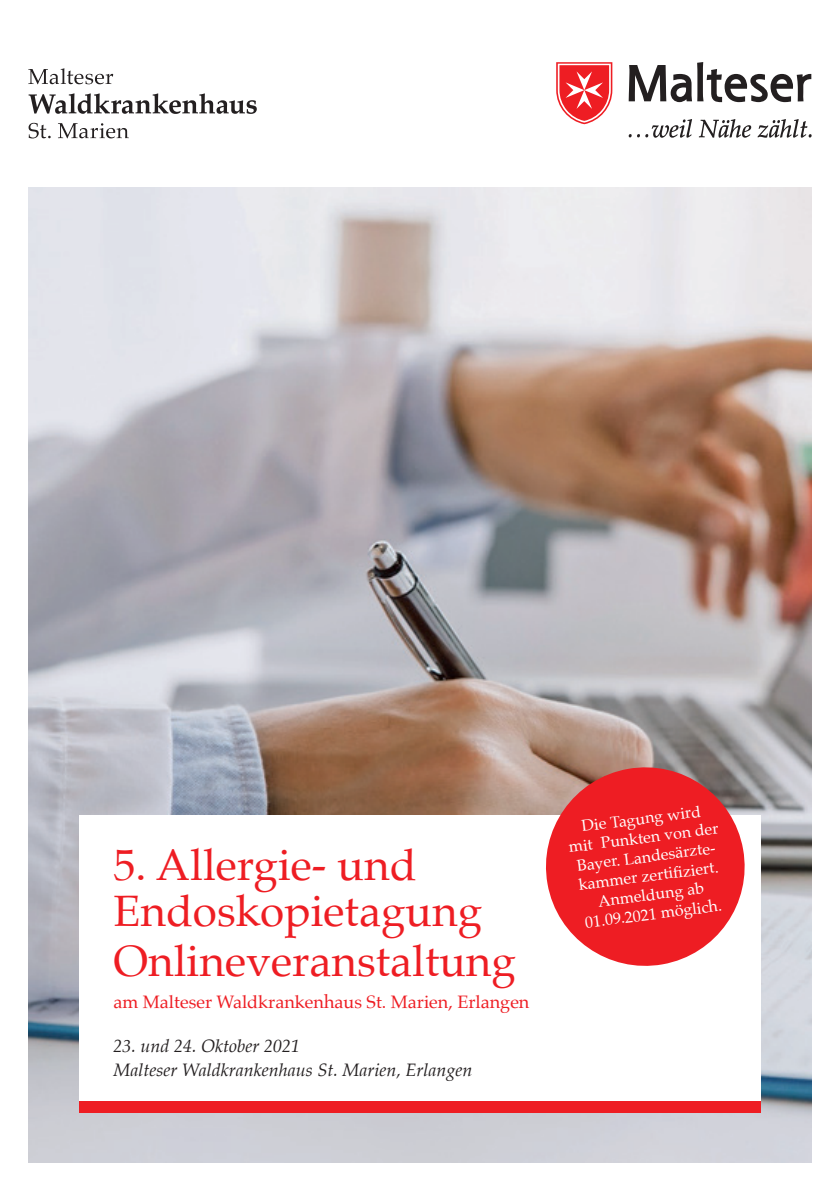
<style>
.page{position:relative;width:840px;height:1191px;background:#fff}
.page>*{position:absolute;margin:0;border:0;box-sizing:border-box;transform-origin:0 0}
.t1{font:44px/46px "Palatino";color:#ee1d23}
.t2{font:italic 18px/24px "Palatino";color:#231f20}
.t3{font:18px "Palatino";color:#ee1d23}
.t4{font:16px/19.2px "Palatino";color:#fff;text-align:center}
</style>
<div class="page">
<img style="left:28px;top:187px;width:783px;height:975px">
<svg style="left:556px;top:62px;width:56px;height:62px"></svg>
<svg style="left:628px;top:62px;width:182px;height:40px"></svg>
<svg style="left:628px;top:119px;width:183px;height:19px"></svg>
<div style="left:79px;top:815px;width:681px;height:298px;background:#fff"></div>
<div style="left:79px;top:1101px;width:681px;height:12px;background:#ee1d23"></div>
<svg style="left:537px;top:759px;width:215px;height:207px;fill:#ee1d23"></svg>
<svg style="left:29px;top:123px;width:100px;height:15px"></svg>
<svg style="left:29px;top:93px;width:228px;height:21px"></svg>
<svg style="left:28px;top:68px;width:85px;height:16px"></svg>
<h1 class="t1" style="left:113px;top:842px;width:370px">5. Allergie- und<br>Endoskopietagung</h1>
<h1 class="t1" style="left:113px;top:938px;width:404px">Onlineveranstaltung</h1>
<p class="t3" style="left:113px;top:987px;width:417px">am Malteser Waldkrankenhaus St. Marien, Erlangen</p>
<p class="t2" style="left:113px;top:1034px;width:360px">23. und 24. Oktober 2021<br>Malteser Waldkrankenhaus St. Marien, Erlangen</p>
<p class="t4" style="left:565px;top:818px;width:152px;rotate:-7deg">Die Tagung wird<br>mit Punkten von der<br>Bayer. Landesärzte&shy;kammer zertifi ziert.<br>Anmeldung ab<br>01.09.2021 möglich.</p>
</div>
